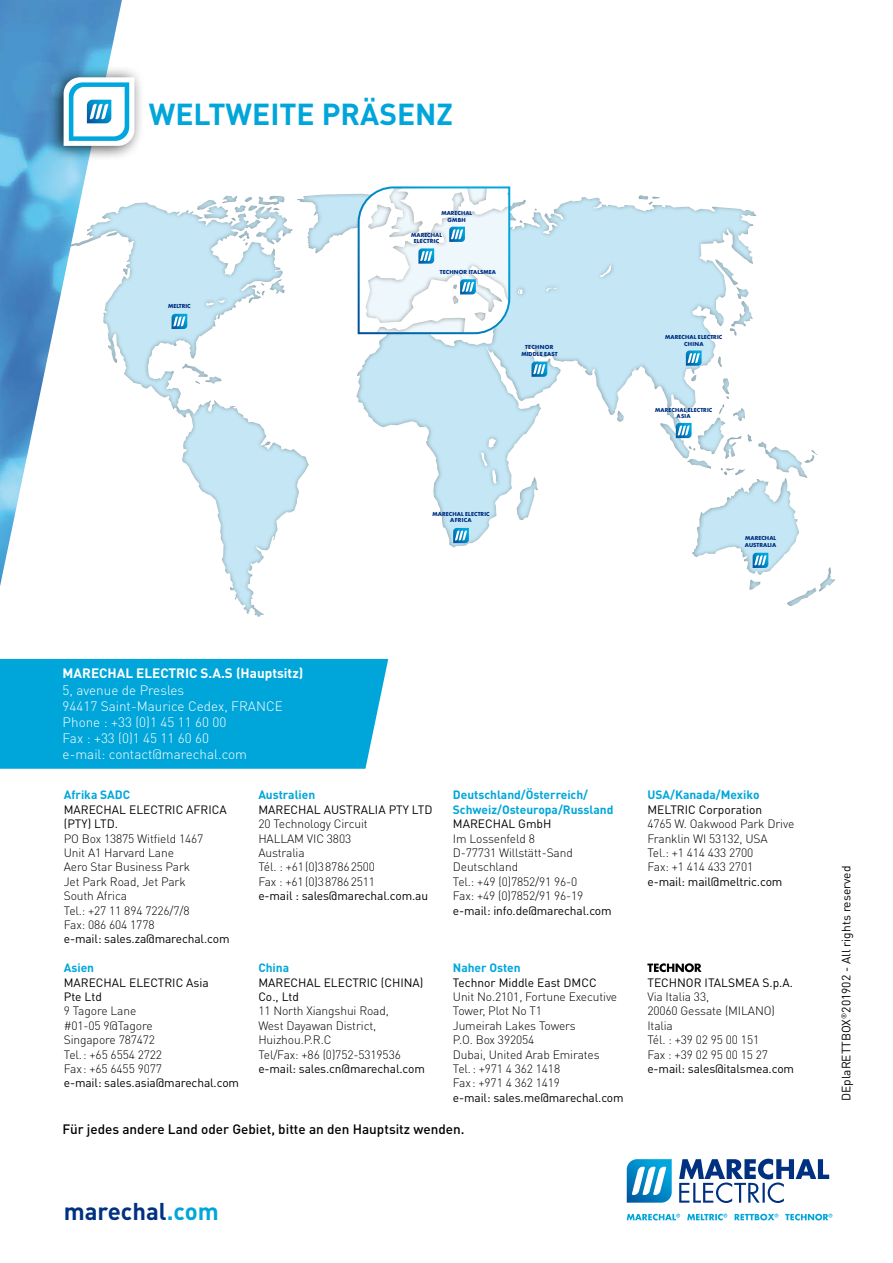
<style>
.page{position:relative;width:893px;height:1263px;background:#fff}
.page>*{position:absolute;margin:0;border:0;box-sizing:border-box;transform-origin:0 0}
.t1{font:700 30px "DIN";color:#00a6da}
.t2{font:700 24px "DIN";color:#003181}
.t3{font:300 13.5px/16.2px "DIN Pro";color:#fff}
.t4{font:500 13.5px "DIN Pro";color:#000}
.t5{font:700 13.5px "DIN Pro";color:#fff}
.t6{font:300 12px/14.4px "DIN Pro";letter-spacing:-.01em;color:#000}
.t7{font:12px/14.4px "DIN Pro";letter-spacing:-.01em;color:#000}
.t8{font:700 12px/14.4px "DIN Pro";color:#00a6da}
.t9{font:12px "DIN";color:#000}
.t10{font:700 5.4px/6.4px "Futura";letter-spacing:.015em;color:#003181;text-align:center}
.s1{color:#00a6da}
</style>
<div class="page">
<div style="left:0;top:659px;width:388px;height:110px;background:#00a6da"></div>
<div style="left:63px;top:189px;width:778px;height:428px;background:#000;opacity:.3"></div>
<svg style="left:600px;top:266px;width:11px;height:10px"></svg>
<svg style="left:357px;top:186px;width:154px;height:149px"></svg>
<svg style="left:172px;top:314px;width:15px;height:15px"></svg>
<svg style="left:531px;top:362px;width:16px;height:15px"></svg>
<svg style="left:453px;top:528px;width:16px;height:15px"></svg>
<svg style="left:686px;top:350px;width:16px;height:16px"></svg>
<svg style="left:753px;top:553px;width:15px;height:15px"></svg>
<svg style="left:676px;top:423px;width:16px;height:15px"></svg>
<svg style="left:647px;top:963px;width:55px;height:9px"></svg>
<img style="left:0;top:0;width:122px;height:586px">
<svg style="left:627px;top:1159px;width:45px;height:44px"></svg>
<svg style="left:679px;top:1159px;width:150px;height:44px"></svg>
<svg style="left:627px;top:1214px;width:53px;height:6px"></svg>
<svg style="left:687px;top:1214px;width:40px;height:6px"></svg>
<svg style="left:785px;top:1214px;width:47px;height:6px"></svg>
<svg style="left:735px;top:1214px;width:43px;height:6px"></svg>
<div style="left:46px;top:65px;width:99px;height:96px;background:#000;opacity:.75"></div>
<svg style="left:64px;top:77px;width:70px;height:69px"></svg>
<h1 class="t1" style="left:149px;top:94px;width:306px">WELTWEITE PRÄSENZ</h1>
<p class="t10" style="left:168px;top:303px;width:24px">MELTRIC</p>
<p class="t10" style="left:441px;top:210px;width:32px">MARECHAL<br>GMBH</p>
<p class="t10" style="left:411px;top:232px;width:32px">MARECHAL<br>ELECTRIC</p>
<p class="t10" style="left:440px;top:268px;width:58px">TECHNOR ITALSMEA</p>
<p class="t10" style="left:521px;top:344px;width:38px">TECHNOR<br>MIDDLE EAST</p>
<p class="t10" style="left:432px;top:510px;width:59px">MARECHAL ELECTRIC<br>AFRICA</p>
<p class="t10" style="left:665px;top:334px;width:59px">MARECHAL ELECTRIC<br>CHINA</p>
<p class="t10" style="left:655px;top:406px;width:59px">MARECHAL ELECTRIC<br>ASIA</p>
<p class="t10" style="left:745px;top:535px;width:33px;text-align:left">MARECHAL<br>AUSTRALIA</p>
<p class="t5" style="left:63px;top:664px;width:242px">MARECHAL ELECTRIC S.A.S (Hauptsitz)</p>
<p class="t3" style="left:63px;top:681px;width:222px">5, avenue de Presles<br>94417 Saint-Maurice Cedex, FRANCE<br>Phone : +33 (0)1 45 11 60 00<br>Fax : +33 (0)1 45 11 60 60<br>e-mail: contact@marechal.com</p>
<p class="t8" style="left:64px;top:787px;width:68px">Afrika SADC</p>
<p class="t7" style="left:64px;top:802px;width:164px">MARECHAL ELECTRIC AFRICA (PTY) LTD.</p>
<p class="t6" style="left:64px;top:830px;width:141px">PO Box 13875 Witfield 1467<br>Unit A1 Harvard Lane<br>Aero Star Business Park<br>Jet Park Road, Jet Park<br>South Africa<br>Tel.: +27 11 894 7226/7/8<br>Fax: 086 604 1778</p>
<p class="t7" style="left:64px;top:931px;width:167px">e-mail: sales.za@marechal.com</p>
<p class="t8" style="left:64px;top:960px;width:32px">Asien</p>
<p class="t7" style="left:64px;top:974px;width:147px">MARECHAL ELECTRIC Asia<br>Pte Ltd</p>
<p class="t6" style="left:64px;top:1003px;width:100px">9 Tagore Lane #01-05 9@Tagore<br>Singapore 787472<br>Tel. : +65 6554 2722<br>Fax : +65 6455 9077</p>
<p class="t7" style="left:64px;top:1075px;width:177px">e-mail: sales.asia@marechal.com</p>
<p class="t8" style="left:258px;top:787px;width:59px">Australien</p>
<p class="t7" style="left:258px;top:802px;width:176px">MARECHAL AUSTRALIA PTY LTD</p>
<p class="t6" style="left:258px;top:816px;width:118px">20 Technology Circuit<br>HALLAM VIC 3803<br>Australia<br>Tél. : +61 (0)3 8786 2500<br>Fax : +61 (0)3 8786 2511</p>
<p class="t7" style="left:258px;top:888px;width:171px">e-mail : sales@marechal.com.au</p>
<p class="t8" style="left:258px;top:960px;width:32px">China</p>
<p class="t7" style="left:258px;top:974px;width:167px">MARECHAL ELECTRIC (CHINA)<br>Co., Ltd</p>
<p class="t6" style="left:258px;top:1003px;width:144px">11 North Xiangshui Road,<br>West Dayawan District,<br>Huizhou.P.R.C<br>Tel/Fax: +86 (0)752-5319536</p>
<p class="t7" style="left:258px;top:1061px;width:168px">e-mail: sales.cn@marechal.com</p>
<p class="t8" style="left:453px;top:787px;width:162px">Deutschland/Österreich/<br>Schweiz/Osteuropa/Russland</p>
<p class="t7" style="left:453px;top:816px;width:100px">MARECHAL GmbH</p>
<p class="t6" style="left:453px;top:830px;width:132px">Im Lossenfeld 8<br>D-77731 Willstätt-Sand<br>Deutschland<br>Tel.: +49 (0)7852/91 96-0<br>Fax: +49 (0)7852/91 96-19</p>
<p class="t7" style="left:453px;top:902px;width:160px">e-mail: info.de@marechal.com</p>
<p class="t8" style="left:453px;top:960px;width:69px">Naher Osten</p>
<p class="t7" style="left:453px;top:974px;width:145px">Technor Middle East DMCC</p>
<p class="t6" style="left:453px;top:989px;width:166px">Unit No.2101, Fortune Executive<br>Tower, Plot No T1<br>Jumeirah Lakes Towers<br>P.O. Box 392054<br>Dubai, United Arab Emirates<br>Tel. : +971 4 362 1418<br>Fax : +971 4 362 1419</p>
<p class="t7" style="left:453px;top:1090px;width:172px">e-mail: sales.me@marechal.com</p>
<p class="t4" style="left:63px;top:1119px;width:403px">Für jedes andere Land oder Gebiet, bitte an den Hauptsitz wenden.</p>
<p class="t8" style="left:647px;top:787px;width:114px">USA/Kanada/Mexiko</p>
<p class="t7" style="left:647px;top:802px;width:116px">MELTRIC Corporation</p>
<p class="t6" style="left:647px;top:816px;width:148px">4765 W. Oakwood Park Drive<br>Franklin WI 53132, USA<br>Tel.: +1 414 433 2700<br>Fax: +1 414 433 2701</p>
<p class="t7" style="left:647px;top:874px;width:137px">e-mail: mail@meltric.com</p>
<p class="t7" style="left:647px;top:974px;width:147px">TECHNOR ITALSMEA S.p.A.</p>
<p class="t6" style="left:647px;top:989px;width:129px">Via Italia 33,<br>20060 Gessate (MILANO)<br>Italia<br>Tél. : +39 02 95 00 151<br>Fax : +39 02 95 00 15 27</p>
<p class="t7" style="left:647px;top:1061px;width:148px">e-mail: sales@italsmea.com</p>
<h2 class="t2" style="left:64px;top:1196px;width:156px">marechal<span class="s1">.com</span></h2>
<p class="t9" style="left:839px;top:1101px;width:237px;rotate:-90deg">DEplaRETTBOX<sup>®</sup>201902 - All rights reserved</p>
</div>
